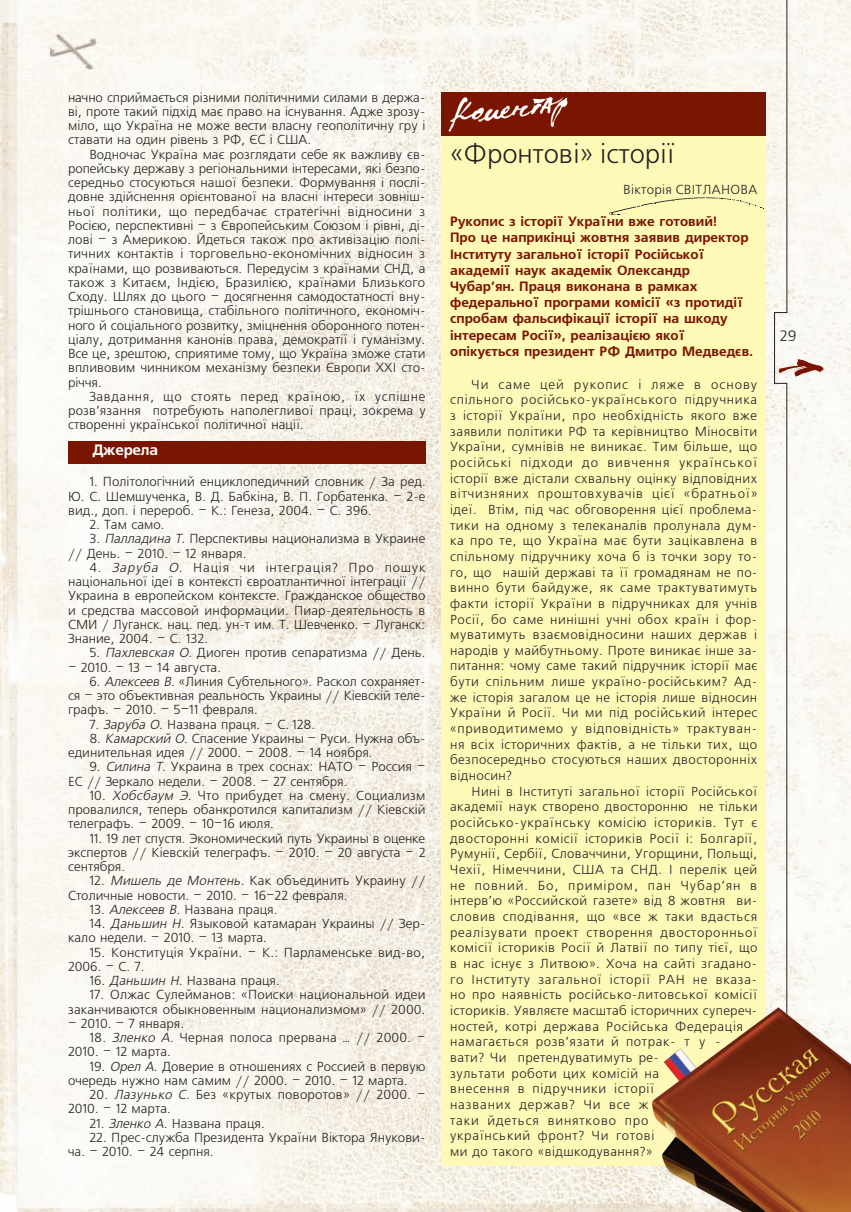
<style>
.page{position:relative;width:851px;height:1212px;background:#fff}
.page>*{position:absolute;margin:0;border:0;box-sizing:border-box;transform-origin:0 0}
.t1{font:27px "Free Set C";color:#231f20}
.text_freeset{font:700 15px "Free Set C";letter-spacing:-.01em;color:#fff}
.foto{font:15px "Free Set C";color:#231f20}
.vrez{font:700 13.5px/16.2px "Free Set C";color:#791500}
.text_freeset_Plotno{font:13.05px/14.2px "Free Set C";color:#231f20}
.text_freeset-2{font:13.05px/15.6px "Free Set C";letter-spacing:.04em;color:#231f20;text-align:justify}
.s1{font-style:italic}
</style>
<div class="page">
<img style="left:0;top:0;width:850px;height:1212px">
<svg style="left:774px;top:0;width:49px;height:1008px"></svg>
<div style="left:441px;top:92px;width:324px;height:1074px;background:#fff9b8"></div>
<img style="left:442px;top:93px;width:323px;height:42px">
<svg style="left:609px;top:197px;width:154px;height:18px"></svg>
<div style="left:68px;top:441px;width:357px;height:22px;background:#791500"></div>
<img style="left:652px;top:1008px;width:198px;height:204px">
<p class="text_freeset_Plotno" style="left:68px;top:91px;width:359px;text-align:justify">начно сприймається різними політичними силами в держа&shy;ві, проте такий підхід має право на існування. Адже зрозу&shy;міло, що Україна не може вести власну геополітичну гру і ставати на один рівень з РФ, ЄС і США.</p>
<p class="text_freeset_Plotno" style="left:68px;top:148px;width:359px;text-align:justify;text-indent:21px">Водночас Україна має розглядати себе як важливу єв&shy;ропейську державу з регіональними інтересами, які безпо&shy;середньо стосуються нашої безпеки. Формування і послі&shy;довне здійснення орієнтованої на власні інтереси зовніш&shy;ньої політики, що передбачає стратегічні відносини з Росією, перспективні – з Європейським Союзом і рівні, ді&shy;лові – з Америкою. Йдеться також про активізацію полі&shy;тичних контактів і торговельно-економічних відносин з країнами, що розвиваються. Передусім з країнами СНД, а також з Китаєм, Індією, Бразилією, країнами Близького Сходу. Шлях до цього – досягнення самодостатності вну&shy;трішнього становища, стабільного політичного, економіч&shy;ного й соціального розвитку, зміцнення оборонного потен&shy;ціалу, дотримання канонів права, демократії і гуманізму.<br>Все це, зрештою, сприятиме тому, що Україна зможе стати впливовим чинником механізму безпеки Європи ХХІ сто&shy;річчя.</p>
<p class="text_freeset_Plotno" style="left:68px;top:390px;width:359px;text-align:justify;text-indent:21px">Завдання, що стоять перед країною, їх успішне розв’язання потребують наполегливої праці, зокрема у створенні української політичної нації.</p>
<p class="text_freeset" style="left:92px;top:441px;width:67px">Джерела</p>
<p class="text_freeset_Plotno" style="left:68px;top:475px;width:359px;text-align:justify;text-indent:21px">1. Політологічний енциклопедичний словник / За ред.<br>Ю. С. Шемшученка, В. Д. Бабкіна, В. П. Горбатенка. – 2-е вид., доп. і перероб. – К.: Генеза, 2004. – С. 396.</p>
<p class="text_freeset_Plotno" style="left:89px;top:518px;width:77px">2. Там само.</p>
<p class="text_freeset_Plotno" style="left:68px;top:532px;width:358px;text-indent:21px">3. <span class="s1">Палладина Т.</span> Перспективы национализма в Украине // День. – 2010. – 12 января.</p>
<p class="text_freeset_Plotno" style="left:68px;top:561px;width:359px;text-align:justify;text-indent:21px">4. <span class="s1">Заруба О.</span> Нація чи інтеграція? Про пошук національної ідеї в контексті євроатлантичної інтеграції // Украина в европейском контексте. Гражданское общество и средства массовой информации. Пиар-деятельность в СМИ / Луганск. нац. пед. ун-т им. Т. Шевченко. – Луганск:<br>Знание, 2004. – С. 132.</p>
<p class="text_freeset_Plotno" style="left:89px;top:646px;width:337px">5. <span class="s1">Пахлевская О</span>. Диоген против сепаратизма // День.</p>
<p class="text_freeset_Plotno" style="left:68px;top:661px;width:154px">– 2010. – 13 – 14 августа.</p>
<p class="text_freeset_Plotno" style="left:68px;top:675px;width:359px;text-align:justify;text-indent:21px">6. <span class="s1">Алексеев В</span>. «Линия Субтельного». Раскол сохраняет&shy;ся – это объективная реальность Украины // Кіевскій теле&shy;графъ. – 2010. – 5–11 февраля.</p>
<p class="text_freeset_Plotno" style="left:89px;top:718px;width:227px">7. <span class="s1">Заруба О.</span> Названа праця. – С. 128.</p>
<p class="text_freeset_Plotno" style="left:68px;top:732px;width:359px;text-indent:21px">8. <span class="s1">Камарский О.</span> Спасение Украины – Руси. Нужна объ&shy;единительная идея // 2000. – 2008. – 14 ноября.</p>
<p class="text_freeset_Plotno" style="left:68px;top:760px;width:359px;text-indent:21px">9. <span class="s1">Силина Т.</span> Украина в трех соснах: НАТО – Россия –<br>ЕС // Зеркало недели. – 2008. – 27 сентября.</p>
<p class="text_freeset_Plotno" style="left:68px;top:789px;width:359px;text-align:justify;text-indent:21px">10. <span class="s1">Хобсбаум Э.</span> Что прибудет на смену. Социализм провалился, теперь обанкротился капитализм // Кіевскій телеграфъ. – 2009. – 10–16 июля.</p>
<p class="text_freeset_Plotno" style="left:68px;top:832px;width:359px;text-align:justify;text-indent:21px">11. 19 лет спустя. Экономический путь Украины в оценке экспертов // Кіевскій телеграфъ. – 2010. – 20 августа – 2 сентября.</p>
<p class="text_freeset_Plotno" style="left:68px;top:874px;width:359px;text-indent:21px">12. <span class="s1">Мишель де Монтень.</span> Как объединить Украину //<br>Столичные новости. – 2010. – 16–22 февраля.</p>
<p class="text_freeset_Plotno" style="left:89px;top:903px;width:190px">13. <span class="s1">Алексеев В.</span> Названа праця.</p>
<p class="text_freeset_Plotno" style="left:68px;top:917px;width:359px;text-indent:21px">14. <span class="s1">Даньшин Н.</span> Языковой катамаран Украины // Зер&shy;кало недели. – 2010. – 13 марта.</p>
<p class="text_freeset_Plotno" style="left:68px;top:946px;width:358px;text-indent:21px">15. Конституція України. – К.: Парламенське вид-во,<br>2006. – С. 7.</p>
<p class="text_freeset_Plotno" style="left:89px;top:974px;width:192px">16. <span class="s1">Даньшин Н</span>. Названа праця.</p>
<p class="text_freeset_Plotno" style="left:68px;top:988px;width:359px;text-align:right">17. Олжас Сулейманов: «Поиски национальной идеи заканчиваются обыкновенным национализмом» // 2000.</p>
<p class="text_freeset_Plotno" style="left:68px;top:1017px;width:117px">– 2010. – 7 января.</p>
<p class="text_freeset_Plotno" style="left:68px;top:1031px;width:359px;text-indent:21px">18. <span class="s1">Зленко А</span>. Черная полоса прервана … // 2000. –<br>2010. – 12 марта.</p>
<p class="text_freeset_Plotno" style="left:68px;top:1060px;width:359px;text-indent:21px">19. <span class="s1">Орел А.</span> Доверие в отношениях с Россией в первую очередь нужно нам самим // 2000. – 2010. – 12 марта.</p>
<p class="text_freeset_Plotno" style="left:68px;top:1088px;width:359px;text-indent:21px">20. <span class="s1">Лазунько С</span>. Без «крутых поворотов» // 2000. –<br>2010. – 12 марта.</p>
<p class="text_freeset_Plotno" style="left:89px;top:1117px;width:177px">21. <span class="s1">Зленко А.</span> Названа праця.</p>
<p class="text_freeset_Plotno" style="left:68px;top:1131px;width:359px;text-indent:21px">22. Прес-служба Президента України Віктора Янукови&shy;ча. – 2010. – 24 серпня.</p>
<p class="t1" style="left:450px;top:139px;width:226px">«Фронтові» історії</p>
<p class="text_freeset-2" style="left:623px;top:183px;width:136px">Вікторія СВІТЛАНОВА</p>
<p class="vrez" style="left:450px;top:214px;width:304px">Рукопис з історії України вже готовий!<br>Про це наприкінці жовтня заявив директор Інституту загальної історії Російської академії наук академік Олександр Чубар’ян. Праця виконана в рамках федеральної програми комісії «з протидії спробам фальсифікації історії на шкоду інтересам Росії», реалізацією якої опікується президент РФ Дмитро Медведєв.</p>
<p class="text_freeset-2" style="left:450px;top:377px;width:309px;text-indent:21px">Чи саме цей рукопис і ляже в основу спільного російсько-українського підручника з історії України, про необхідність якого вже заявили політики РФ та керівництво Міносвіти України, сумнівів не виникає. Тим більше, що російські підходи до вивчення української історії вже дістали схвальну оцінку відповідних вітчизняних проштовхувачів цієї «братньої» ідеї. Втім, під час обговорення цієї проблема&shy;тики на одному з телеканалів пролунала дум&shy;ка про те, що Україна має бути зацікавлена в спільному підручнику хоча б із точки зору то&shy;го, що нашій державі та її громадянам не по&shy;винно бути байдуже, як саме трактуватимуть факти історії України в підручниках для учнів Росії, бо саме нинішні учні обох країн і фор&shy;муватимуть взаємовідносини наших держав і народів у майбутньому. Проте виникає інше за&shy;питання: чому саме такий підручник історії має бути спільним лише україно-російським? Ад&shy;же історія загалом це не історія лише відносин України й Росії. Чи ми під російський інтерес «приводитимемо у відповідність» трактуван&shy;ня всіх історичних фактів, а не тільки тих, що безпосередньо стосуються наших двосторонніх відносин?</p>
<p class="text_freeset-2" style="left:450px;top:784px;width:309px;text-align:left;text-indent:21px">Нині в Інституті загальної історії Російської академії наук створено двосторонню не тільки російсько-українську комісію істориків. Тут є двосторонні комісії істориків Росії і: Болгарії, Румунії, Сербії, Словаччини, Угорщини, Польщі, Чехії, Німеччини, США та СНД. І перелік цей не повний. Бо, приміром, пан Чубар’ян в інтерв’ю «Российской газете» від 8 жовтня ви&shy;словив сподівання, що «все ж таки вдасться реалізувати проект створення двосторонньої комісії істориків Росії й Латвії по типу тієї, що в нас існує з Литвою». Хоча на сайті згадано&shy;го Інституту загальної історії РАН не вказа&shy;но про наявність російсько-литовської комісії істориків. Уявляєте масштаб історичних супереч&shy;ностей, котрі держава Російська Федерація намагається розв’язати й потрак- т у - вати? Чи претендуватимуть ре-<br>зультати роботи цих комісій на<br>внесення в підручники історії<br>названих держав? Чи все ж<br>таки йдеться винятково про<br>український фронт? Чи готові<br>ми до такого «відшкодування?»</p>
<p class="foto" style="left:779px;top:328px;width:18px">29</p>
</div>
